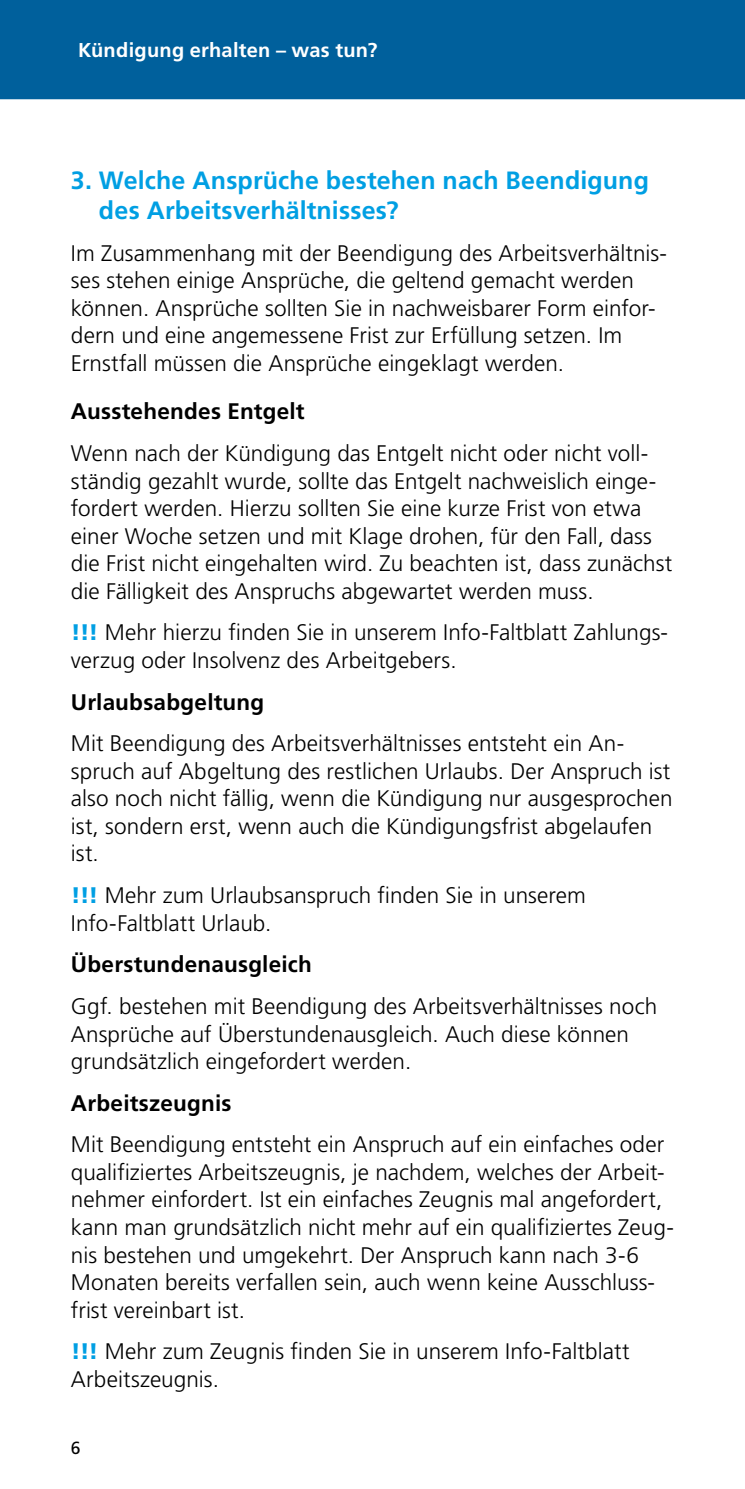
<style>
.page{position:relative;width:745px;height:1489px;background:#fff}
.page>*{position:absolute;margin:0;border:0;box-sizing:border-box;transform-origin:0 0}
.Headline_2{font:700 25px/30px "Frutiger LT Pro";letter-spacing:.005em;color:#009fe3}
.t1{font:300 22.5px/27.5px "Frutiger LT Pro";color:#000}
.t2{font:700 22.5px "Frutiger LT Pro";letter-spacing:.01em;color:#000}
.t3{font:700 20px "Frutiger LT Pro";letter-spacing:.01em;color:#fff}
.t4{font:17.5px "Frutiger LT Pro";color:#000}
.s1{font-weight:900;color:#009fe3}
</style>
<div class="page">
<div style="left:0;top:0;width:744px;height:99px;background:#00609c"></div>
<p class="t3" style="left:78px;top:38px;width:300px">Kündigung erhalten – was tun?</p>
<p class="Headline_2" style="left:99px;top:165px;width:551px;text-indent:-28px">3. Welche Ansprüche bestehen nach Beendigung des Arbeitsverhältnisses?</p>
<p class="t1" style="left:71px;top:239px;width:597px">Im Zusammenhang mit der Beendigung des Arbeitsverhältnis&shy;ses stehen einige Ansprüche, die geltend gemacht werden können. Ansprüche sollten Sie in nachweisbarer Form einfor&shy;dern und eine angemessene Frist zur Erfüllung setzen. Im Ernstfall müssen die Ansprüche eingeklagt werden.</p>
<p class="t2" style="left:71px;top:398px;width:235px">Ausstehendes Entgelt</p>
<p class="t1" style="left:71px;top:440px;width:602px">Wenn nach der Kündigung das Entgelt nicht oder nicht voll&shy;ständig gezahlt wurde, sollte das Entgelt nachweislich einge&shy;fordert werden. Hierzu sollten Sie eine kurze Frist von etwa einer Woche setzen und mit Klage drohen, für den Fall, dass die Frist nicht eingehalten wird. Zu beachten ist, dass zunächst die Fälligkeit des Anspruchs abgewartet werden muss.</p>
<p class="t1" style="left:71px;top:619px;width:598px"><span class="s1">!!!</span> Mehr hierzu finden Sie in unserem Info-Faltblatt Zahlungs&shy;verzug oder Insolvenz des Arbeitgebers.</p>
<p class="t2" style="left:71px;top:688px;width:195px">Urlaubsabgeltung</p>
<p class="t1" style="left:71px;top:730px;width:602px">Mit Beendigung des Arbeitsverhältnisses entsteht ein An&shy;spruch auf Abgeltung des restlichen Urlaubs. Der Anspruch ist also noch nicht fällig, wenn die Kündigung nur ausgesprochen ist, sondern erst, wenn auch die Kündigungsfrist abgelaufen ist.</p>
<p class="t1" style="left:71px;top:881px;width:516px"><span class="s1">!!!</span> Mehr zum Urlaubsanspruch finden Sie in unserem<br>Info-Faltblatt Urlaub.</p>
<p class="t2" style="left:71px;top:951px;width:242px">Überstundenausgleich</p>
<p class="t1" style="left:71px;top:992px;width:587px">Ggf. bestehen mit Beendigung des Arbeitsverhältnisses noch<br>Ansprüche auf Überstundenausgleich. Auch diese können grundsätzlich eingefordert werden.</p>
<p class="t2" style="left:71px;top:1089px;width:162px">Arbeitszeugnis</p>
<p class="t1" style="left:71px;top:1130px;width:604px">Mit Beendigung entsteht ein Anspruch auf ein einfaches oder qualifiziertes Arbeitszeugnis, je nachdem, welches der Arbeit&shy;nehmer einfordert. Ist ein einfaches Zeugnis mal angefordert, kann man grundsätzlich nicht mehr auf ein qualifiziertes Zeug&shy;nis bestehen und umgekehrt. Der Anspruch kann nach 3-6<br>Monaten bereits verfallen sein, auch wenn keine Ausschluss&shy;frist vereinbart ist.</p>
<p class="t1" style="left:71px;top:1337px;width:559px"><span class="s1">!!!</span> Mehr zum Zeugnis finden Sie in unserem Info-Faltblatt<br>Arbeitszeugnis.</p>
<p class="t4" style="left:71px;top:1436px;width:11px">6</p>
</div>
